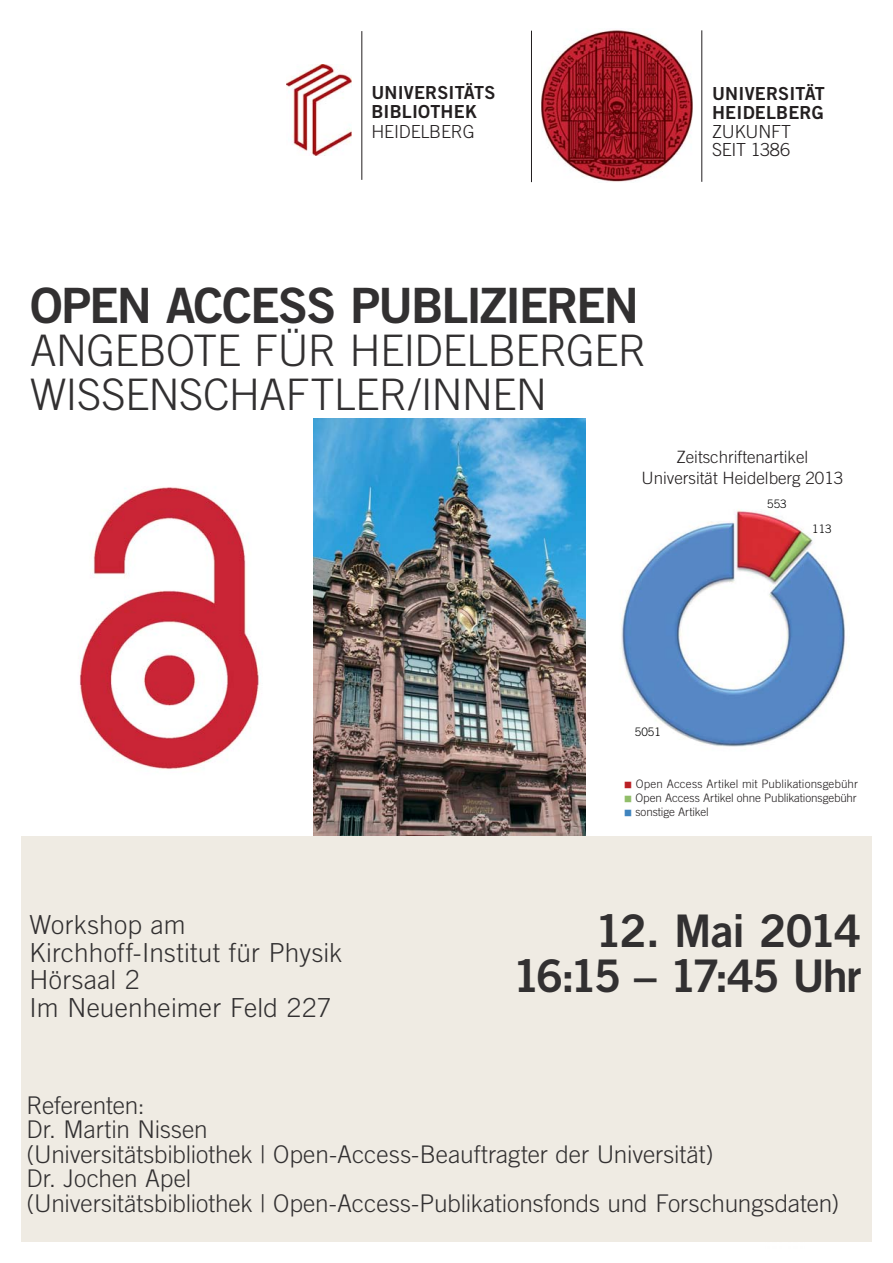
<style>
.page{position:relative;width:893px;height:1263px;background:#fff}
.page>*{position:absolute;margin:0;border:0;box-sizing:border-box;transform-origin:0 0}
.t1{font:48.75px "Trade Gothic LT Std Bd 2";letter-spacing:-.045em;color:#323031}
.t2{font:45px/45px "Trade Gothic LT Std Bd 2";letter-spacing:-.05em;color:#323031;text-align:right}
.t3{font:300 43.5px/43.5px "Trade Gothic LT Std";letter-spacing:-.015em;color:#323031}
.t4{font:300 26.25px/27.8px "Trade Gothic LT Std";letter-spacing:.01em;color:#323031}
.t5{font:300 24.45px/24.5px "Trade Gothic LT Std";letter-spacing:-.005em;color:#323031}
.t6{font:18px/19.5px "Trade Gothic LT Std Bd 2";letter-spacing:.01em;color:#231f20}
.t7{font:300 18px/18px "Trade Gothic LT Std";letter-spacing:-.01em;color:#231f20}
.t8{font:300 16.95px/20.4px "Trade Gothic LT Std";color:#231f20;text-align:center}
.t9{font:300 11.7px "Trade Gothic LT Std";letter-spacing:-.005em;color:#231f20}
.t10{font:300 11.7px "Trade Gothic LT Std";color:#000}
.s1{font-family:"DejaVu LGC Sans";font-weight:400;color:#ba2126}
.s2{font-family:"DejaVu LGC Sans";font-weight:400;color:#91bd69}
.s3{font-family:"DejaVu LGC Sans";font-weight:400;color:#4084be}
</style>
<div class="page">
<div style="left:21px;top:825px;width:850px;height:417px;background:#efebe3"></div>
<img style="left:21px;top:418px;width:850px;height:418px">
<img style="left:361px;top:31px;width:1px;height:149px">
<hr style="left:362px;top:31px;width:1px;height:149px;background:#231f20">
<img style="left:286px;top:65px;width:65px;height:90px">
<img style="left:541px;top:30px;width:151px;height:152px">
<img style="left:702px;top:30px;width:1px;height:152px">
<hr style="left:701px;top:30px;width:1px;height:152px;background:#231f20">
<hr style="left:531px;top:31px;width:1px;height:151px;background:#231f20">
<p class="t6" style="left:371px;top:83px;width:125px">UNIVERSITÄTS<br>BIBLIOTHEK</p>
<p class="t7" style="left:371px;top:124px;width:105px">HEIDELBERG</p>
<h1 class="t1" style="left:30px;top:277px;width:610px">OPEN ACCESS PUBLIZIEREN</h1>
<h3 class="t3" style="left:30px;top:332px;width:618px">ANGEBOTE FÜR HEIDELBERGER<br>WISSENSCHAFTLER/INNEN</h3>
<p class="t6" style="left:712px;top:84px;width:114px">UNIVERSITÄT<br>HEIDELBERG</p>
<p class="t7" style="left:712px;top:124px;width:80px">ZUKUNFT<br>SEIT 1386</p>
<p class="t8" style="left:641px;top:448px;width:203px">Zeitschriftenartikel<br>Universität Heidelberg 2013</p>
<p class="t10" style="left:635px;top:727px;width:27px">5051</p>
<p class="t10" style="left:767px;top:499px;width:21px">553</p>
<p class="t10" style="left:812px;top:524px;width:21px">113</p>
<p class="t4" style="left:30px;top:912px;width:314px">Workshop am<br>Kirchhoff-Institut für Physik<br>Hörsaal 2<br>Im Neuenheimer Feld 227</p>
<p class="t9" style="left:624px;top:779px;width:236px"><span class="s1">-</span> Open Access Artikel mit Publikationsgebühr</p>
<p class="t9" style="left:624px;top:793px;width:234px"><span class="s2">-</span> Open Access Artikel ohne Publikationsgebühr</p>
<p class="t9" style="left:624px;top:807px;width:86px"><span class="s3">-</span> sonstige Artikel</p>
<h2 class="t2" style="left:512px;top:909px;width:350px">12. Mai 2014<br>16:15 – 17:45 Uhr</h2>
<p class="t5" style="left:27px;top:1095px;width:814px">Referenten:<br>Dr. Martin Nissen<br>(Universitätsbibliothek | Open-Access-Beauftragter der Universität)<br>Dr. Jochen Apel<br>(Universitätsbibliothek | Open-Access-Publikationsfonds und Forschungsdaten)</p>
</div>
